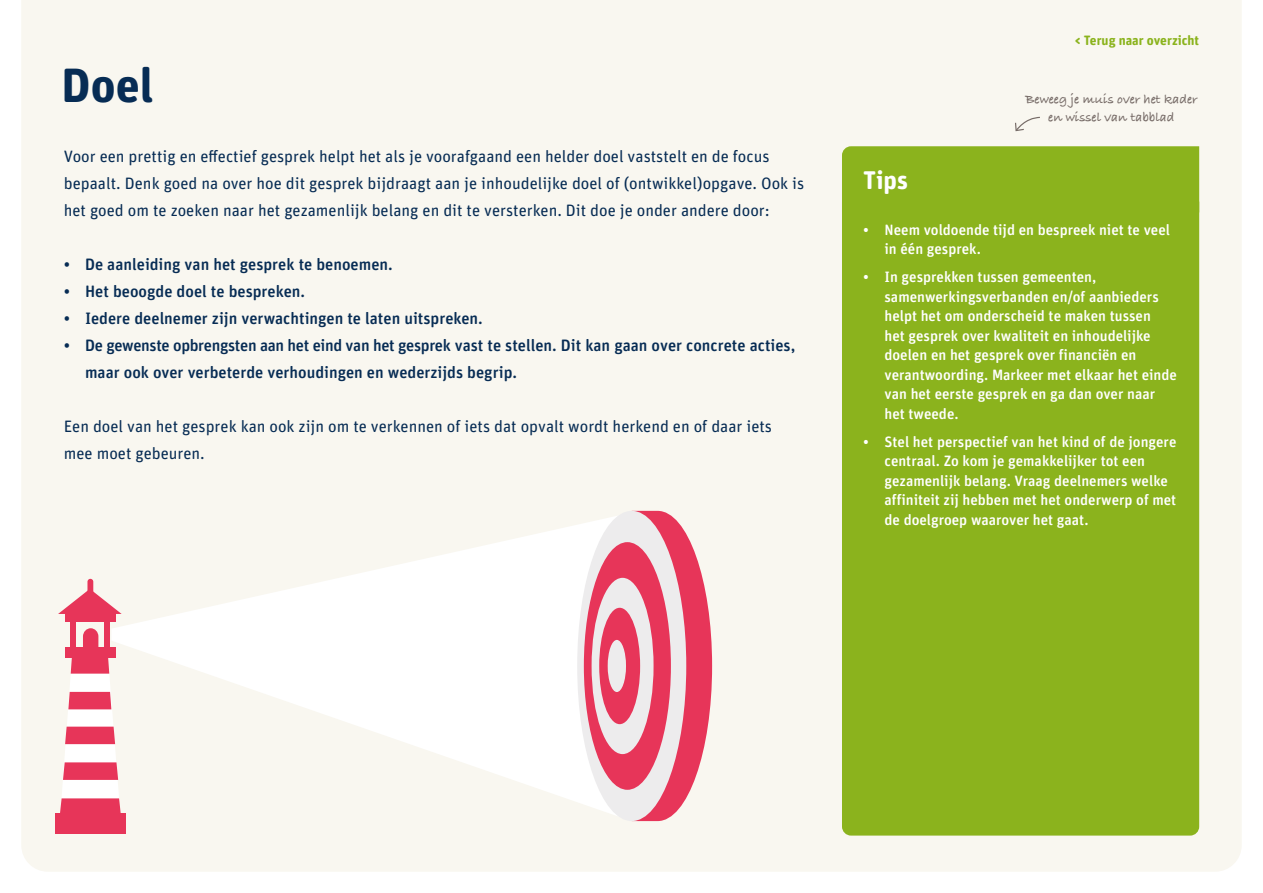
<style>
.page{position:relative;width:1263px;height:893px;background:#fff}
.page>*{position:absolute;margin:0;border:0;box-sizing:border-box;transform-origin:0 0}
.t1{font:700 48px "Unit Rounded Pro";color:#072c54}
.t2{font:700 25.5px "Unit Rounded Pro";color:#fff}
.brood{font:16.5px/27px "Unit Rounded Pro";color:#072c54}
.t3{font:500 16.5px/27px "Unit Rounded Pro";color:#072c54}
.t4{font:500 15px/19.5px "Unit Rounded Pro";color:#fff}
.t5{font:700 13.5px/18px "Bradley Hand ITCTT";color:#776c68;text-align:center}
.t6{font:700 13.5px "Unit Rounded Pro";color:#8bb31d}
</style>
<div class="page">
<div style="left:21px;top:0;width:1221px;height:872px;background:#f9f7f0"></div>
<div style="left:87px;top:579px;width:6px;height:16px;background:#e73559;border-radius:3px"></div>
<svg style="left:58px;top:589px;width:53px;height:25px"></svg>
<div style="left:65px;top:611px;width:50px;height:10px;background:#e73559"></div>
<div style="left:71px;top:620px;width:5px;height:29px;background:#e73559"></div>
<div style="left:104px;top:620px;width:6px;height:29px;background:#e73559"></div>
<div style="left:55px;top:813px;width:71px;height:21px;background:#e73559"></div>
<svg style="left:60px;top:628px;width:51px;height:185px"></svg>
<svg style="left:111px;top:511px;width:492px;height:309px;fill:#f9f7f0"></svg>
<svg style="left:603px;top:511px;width:109px;height:310px"></svg>
<div style="left:577px;top:511px;width:109px;height:310px;background:#edeced;border-radius:50%"></div>
<div style="left:584px;top:542px;width:87px;height:248px;background:#e73559;border-radius:50%"></div>
<div style="left:592px;top:578px;width:61px;height:176px;background:#edeced;border-radius:50%"></div>
<div style="left:599px;top:608px;width:41px;height:116px;background:#e73559;border-radius:50%"></div>
<div style="left:608px;top:640px;width:18px;height:52px;background:#edeced;border-radius:50%"></div>
<div style="left:842px;top:146px;width:357px;height:56px;background:#8bb31d"></div>
<div style="left:842px;top:202px;width:357px;height:634px;background:#8bb31d"></div>
<svg style="left:1014px;top:116px;width:27px;height:16px"></svg>
<p class="t1" style="left:62px;top:51px;width:94px">Doel</p>
<p class="brood" style="left:64px;top:142px;width:742px">Voor een prettig en effectief gesprek helpt het als je voorafgaand een helder doel vaststelt en de focus bepaalt. Denk goed na over hoe dit gesprek bijdraagt aan je inhoudelijke doel of (ontwikkel)opgave. Ook is het goed om te zoeken naar het gezamenlijk belang en dit te versterken. Dit doe je onder andere door:</p>
<p class="t3" style="left:64px;top:250px;width:331px">• De aanleiding van het gesprek te benoemen.</p>
<p class="t3" style="left:64px;top:277px;width:243px">• Het beoogde doel te bespreken.</p>
<p class="t3" style="left:64px;top:304px;width:421px">• Iedere deelnemer zijn verwachtingen te laten uitspreken.</p>
<p class="t3" style="left:85px;top:331px;width:712px;text-indent:-21px">• De gewenste opbrengsten aan het eind van het gesprek vast te stellen. Dit kan gaan over concrete acties, maar ook over verbeterde verhoudingen en wederzijds begrip.</p>
<p class="brood" style="left:64px;top:412px;width:710px">Een doel van het gesprek kan ook zijn om te verkennen of iets dat opvalt wordt herkend en of daar iets mee moet gebeuren.</p>
<p class="t6" style="left:1075px;top:30px;width:126px">&lt; Terug naar overzicht</p>
<p class="t2" style="left:863px;top:161px;width:46px">Tips</p>
<p class="t5" style="left:1025px;top:89px;width:174px">Beweeg je muis over het kader en wissel van tabblad</p>
<p class="t4" style="left:884px;top:219px;width:287px;text-indent:-21px">• Neem voldoende tijd en bespreek niet te veel in één gesprek.</p>
<p class="t4" style="left:884px;top:267px;width:294px;text-indent:-21px">• In gesprekken tussen gemeenten, samenwerkingsverbanden en/of aanbieders helpt het om onderscheid te maken tussen<br>het gesprek over kwaliteit en inhoudelijke doelen en het gesprek over financiën en verantwoording. Markeer met elkaar het einde van het eerste gesprek en ga dan over naar het tweede.</p>
<p class="t4" style="left:884px;top:431px;width:293px;text-indent:-21px">• Stel het perspectief van het kind of de jongere centraal. Zo kom je gemakkelijker tot een gezamenlijk belang. Vraag deelnemers welke affiniteit zij hebben met het onderwerp of met de doelgroep waarover het gaat.</p>
</div>
